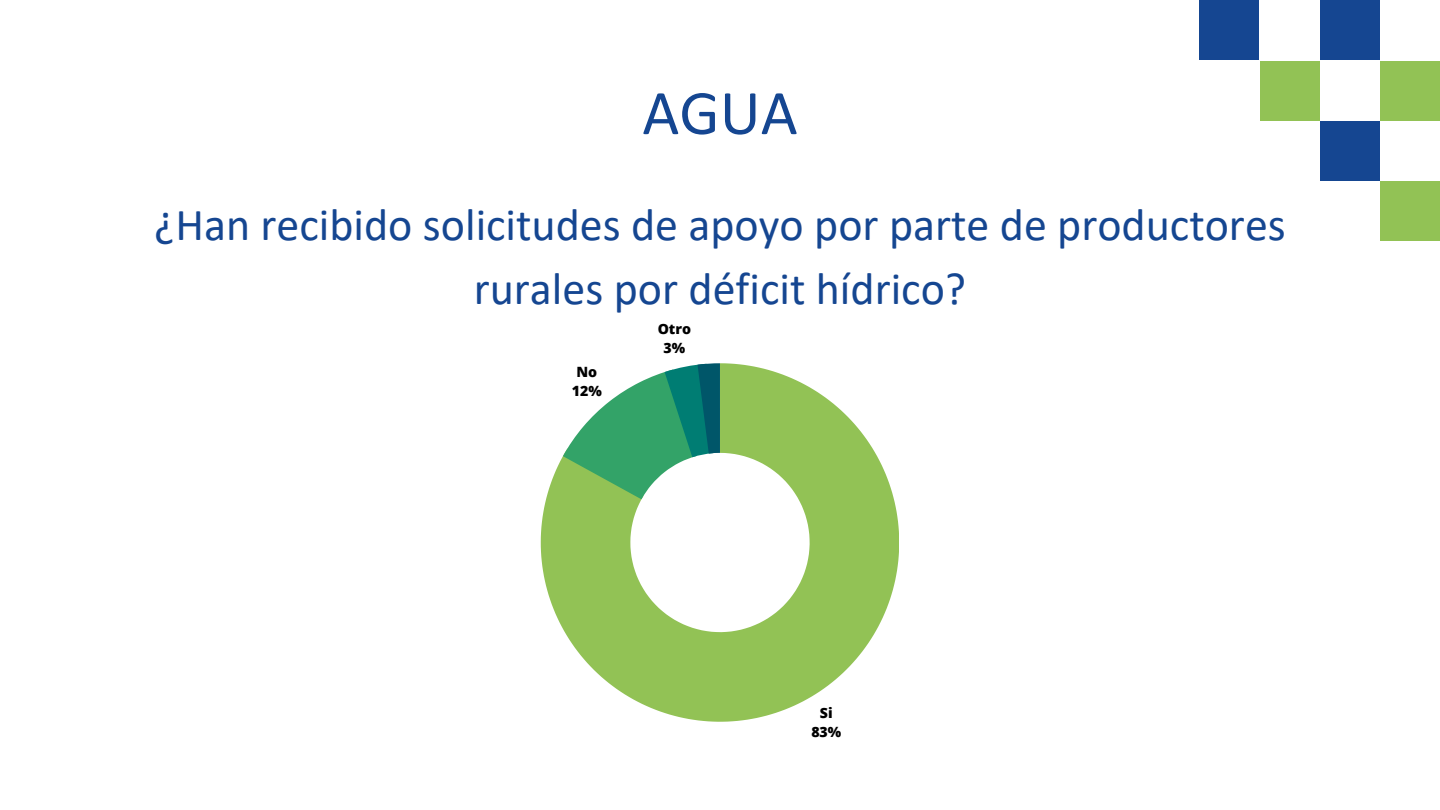
<style>
.page{position:relative;width:1440px;height:810px;background:#fff}
.page>*{position:absolute;margin:0;border:0;box-sizing:border-box;transform-origin:0 0}
.t1{font:64px "Calibri";color:#154691}
.t2{font:46px/63.8px "Calibri";color:#154691;text-align:center}
.t3{font:800 14.2px/19.5px "Open Sans";color:#000;text-align:center}
</style>
<div class="page">
<div style="left:1380px;top:61px;width:60px;height:60px;background:#92c255"></div>
<div style="left:1320px;top:0;width:60px;height:60px;background:#154691"></div>
<div style="left:1260px;top:61px;width:60px;height:60px;background:#92c255"></div>
<div style="left:1320px;top:121px;width:60px;height:60px;background:#154691"></div>
<div style="left:1199px;top:0;width:60px;height:60px;background:#154691"></div>
<div style="left:1380px;top:181px;width:60px;height:60px;background:#92c255"></div>
<svg style="left:541px;top:363px;width:358px;height:359px;fill:#92c255"></svg>
<svg style="left:563px;top:363px;width:157px;height:136px"></svg>
<h1 class="t1" style="left:642px;top:86px;width:157px">AGUA</h1>
<p class="t2" style="left:154px;top:197px;width:1133px">¿Han recibido solicitudes de apoyo por parte de productores rurales por déficit hídrico?</p>
<p class="t3" style="left:572px;top:361px;width:31px">No<br>12%</p>
<p class="t3" style="left:658px;top:318px;width:35px">Otro<br>3%</p>
<p class="t3" style="left:811px;top:702px;width:31px">Si<br>83%</p>
</div>
